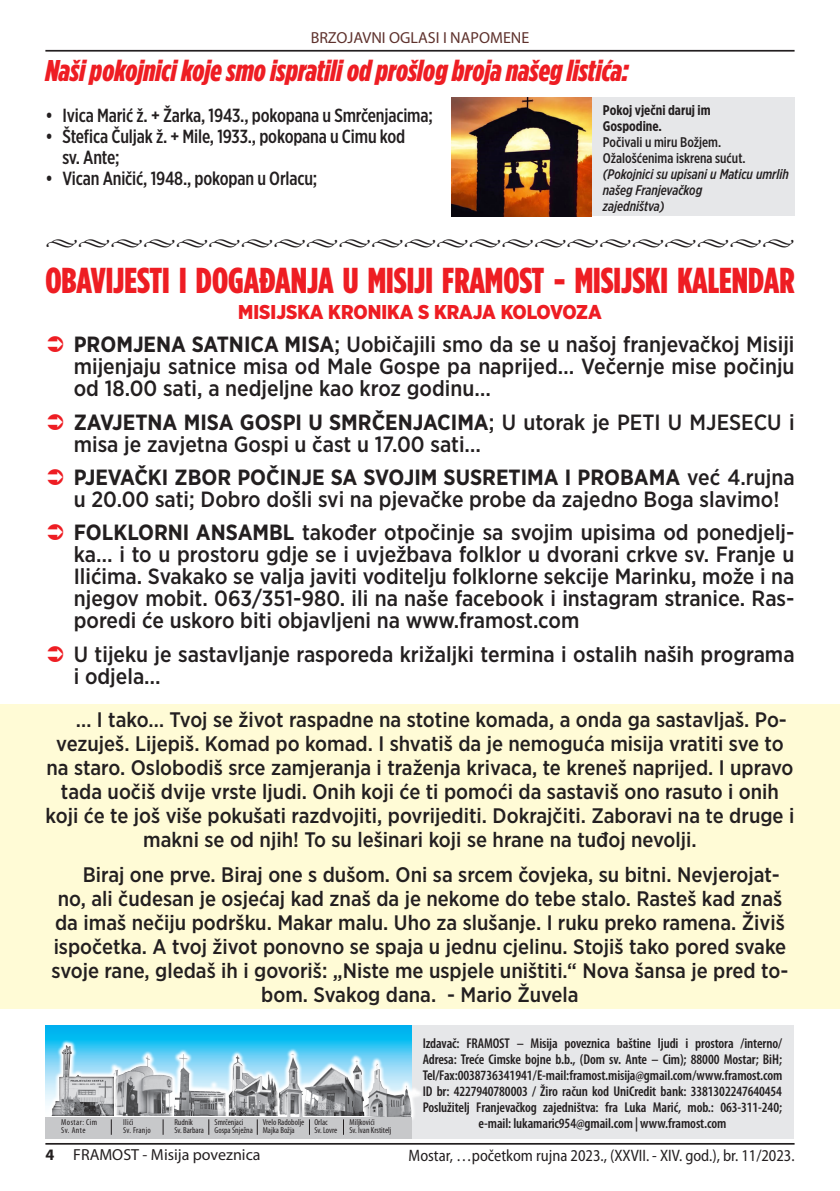
<style>
.page{position:relative;width:840px;height:1191px;background:#fff}
.page>*{position:absolute;margin:0;border:0;box-sizing:border-box;transform-origin:0 0}
.t1{font:900 36px "Gotham Condensed";color:#ee1d23}
.t2{font:italic 900 30px "Gotham Condensed";color:#ee1d23}
.t3{font:500 22px/22px "Gotham Narrow";color:#231f20}
.t4{font:500 21px "Gotham Narrow";color:#231f20}
.t5{font:20.4px "Minion Pro";color:#231f20}
.t6{font:900 20px "Gotham Narrow";color:#ee1d23}
.t7{font:500 19px/21px "Gotham X Narrow";letter-spacing:-.01em;color:#231f20}
.t8{font:semi-condensed 16.6px "Myriad Pro";color:#231f20;scale:.95 1}
.t9{font:16px "Myriad Pro";color:#231f20}
.t10{font:16px "Myriad Pro";color:#5f322d}
.t11{font:600 condensed 14.2px/16px "Myriad Pro";letter-spacing:-.005em;color:#231f20;text-align:center}
.t12{font:italic 500 14px/16px "Gotham X Narrow";color:#231f20}
.t13{font:500 14px/16px "Gotham X Narrow";color:#231f20}
.t14{font:700 14px/16px "Gotham X Narrow";color:#231f20}
.t15{font:condensed 8.6px/7.8px "Myriad Pro";color:#231f20}
.t16{font:condensed 8.6px/7.8px "Myriad Pro";letter-spacing:.05em;color:#231f20}
.t17{font:condensed 8.6px/7.8px "Myriad Pro";letter-spacing:.03em;color:#231f20}
.s1{font-weight:700}
</style>
<div class="page">
<hr style="left:45px;top:50px;width:749px;height:2px;background:#231f20">
<hr style="left:45px;top:1143px;width:749px;height:1px;background:#231f20">
<div style="left:411px;top:1025px;width:382px;height:114px;background:#e6e7e9"></div>
<svg style="left:45px;top:1025px;width:366px;height:81px;background:#12bbf1"></svg>
<svg style="left:118px;top:1050px;width:51px;height:4px"></svg>
<img style="left:118px;top:1054px;width:51px;height:62px">
<svg style="left:46px;top:1039px;width:72px;height:77px"></svg>
<svg style="left:50px;top:1040px;width:64px;height:76px;background:#97becd"></svg>
<svg style="left:169px;top:1049px;width:62px;height:67px"></svg>
<svg style="left:369px;top:1057px;width:52px;height:39px"></svg>
<img style="left:369px;top:1061px;width:49px;height:62px">
<svg style="left:207px;top:1050px;width:67px;height:66px"></svg>
<img style="left:209px;top:1053px;width:61px;height:62px">
<svg style="left:309px;top:1054px;width:60px;height:63px"></svg>
<img style="left:309px;top:1055px;width:57px;height:60px">
<svg style="left:274px;top:1048px;width:33px;height:3px"></svg>
<img style="left:270px;top:1051px;width:39px;height:66px">
<div style="left:45px;top:1117px;width:366px;height:22px;background:#c7c8ca"></div>
<svg style="left:111px;top:1119px;width:1px;height:15px"></svg>
<svg style="left:163px;top:1119px;width:1px;height:15px"></svg>
<svg style="left:208px;top:1119px;width:1px;height:15px"></svg>
<svg style="left:257px;top:1119px;width:1px;height:15px"></svg>
<svg style="left:309px;top:1119px;width:1px;height:15px"></svg>
<svg style="left:343px;top:1119px;width:1px;height:15px"></svg>
<div style="left:0;top:704px;width:839px;height:304px;background:#fffbd6"></div>
<div style="left:591px;top:98px;width:203px;height:118px;background:#e6e7e9"></div>
<img style="left:451px;top:98px;width:140px;height:118px">
<p class="t10" style="left:310px;top:29px;width:220px">BRZOJAVNI OGLASI I NAPOMENE</p>
<h2 class="t2" style="left:45px;top:53px;width:584px">Naši pokojnici koje smo ispratili od prošlog broja našeg listića:</h2>
<p class="t7" style="left:45px;top:105px;width:389px">• Ivica Marić ž. + Žarka, 1943., pokopana u Smrčenjacima;</p>
<p class="t7" style="left:62px;top:126px;width:344px;text-indent:-17px">• Štefica Čuljak ž. + Mile, 1933., pokopana u Cimu kod sv. Ante;</p>
<p class="t7" style="left:45px;top:168px;width:273px">• Vican Aničić, 1948., pokopan u Orlacu;</p>
<p class="t14" style="left:602px;top:101px;width:109px">Pokoj vječni daruj im<br>Gospodine.</p>
<p class="t13" style="left:602px;top:133px;width:144px">Počivali u miru Božjem.<br>Ožalošćenima iskrena sućut.</p>
<p class="t12" style="left:602px;top:165px;width:187px">(Pokojnici su upisani u Maticu umrlih našeg Franjevačkog<br>zajedništva)</p>
<p class="t5" style="left:45px;top:228px;width:750px">•••••••••••••••••••••••</p>
<h1 class="t1" style="left:45px;top:259px;width:750px">OBAVIJESTI I DOGAĐANJA U MISIJI FRAMOST - MISIJSKI KALENDAR</h1>
<p class="t6" style="left:238px;top:298px;width:365px">MISIJSKA KRONIKA S KRAJA KOLOVOZA</p>
<p class="t3" style="left:74px;top:333px;width:722px;text-align:justify"><span class="s1">PROMJENA SATNICA MISA</span>; Uobičajili smo da se u našoj franjevačkoj Misiji mijenjaju satnice misa od Male Gospe pa naprijed… Večernje mise počinju od 18.00 sati, a nedjeljne kao kroz godinu…</p>
<p class="t3" style="left:74px;top:410px;width:722px"><span class="s1">ZAVJETNA MISA GOSPI U SMRČENJACIMA</span>; U utorak je PETI U MJESECU i misa je zavjetna Gospi u čast u 17.00 sati…</p>
<p class="t3" style="left:74px;top:466px;width:722px"><span class="s1">PJEVAČKI ZBOR POČINJE SA SVOJIM SUSRETIMA I PROBAMA</span> već 4.rujna u 20.00 sati; Dobro došli svi na pjevačke probe da zajedno Boga slavimo!</p>
<p class="t3" style="left:74px;top:521px;width:722px;text-align:justify"><span class="s1">FOLKLORNI ANSAMBL</span> također otpočinje sa svojim upisima od ponedjelj&shy;ka… i to u prostoru gdje se i uvježbava folklor u dvorani crkve sv. Franje u Ilićima. Svakako se valja javiti voditelju folklorne sekcije Marinku, može i na njegov mobit. 063/351-980. ili na naše facebook i instagram stranice. Ras&shy;poredi će uskoro biti objavljeni na www.framost.com</p>
<p class="t3" style="left:74px;top:642px;width:722px">U tijeku je sastavljanje rasporeda križaljki termina i ostalih naših programa i odjela…</p>
<p class="t4" style="left:76px;top:706px;width:712px">… I tako… Tvoj se život raspadne na stotine komada, a onda ga sastavljaš. Po-</p>
<p class="t4" style="left:56px;top:730px;width:728px">vezuješ. Lijepiš. Komad po komad. I shvatiš da je nemoguća misija vratiti sve to</p>
<p class="t4" style="left:46px;top:754px;width:748px">na staro. Oslobodiš srce zamjeranja i traženja krivaca, te kreneš naprijed. I upravo</p>
<p class="t4" style="left:61px;top:778px;width:719px">tada uočiš dvije vrste ljudi. Onih koji će ti pomoći da sastaviš ono rasuto i onih</p>
<p class="t4" style="left:46px;top:802px;width:749px">koji će te još više pokušati razdvojiti, povrijediti. Dokrajčiti. Zaboravi na te druge i</p>
<p class="t4" style="left:143px;top:826px;width:554px">makni se od njih! To su lešinari koji se hrane na tuđoj nevolji.</p>
<p class="t4" style="left:83px;top:861px;width:698px">Biraj one prve. Biraj one s dušom. Oni sa srcem čovjeka, su bitni. Nevjerojat-</p>
<p class="t4" style="left:58px;top:885px;width:725px">no, ali čudesan je osjećaj kad znaš da je nekome do tebe stalo. Rasteš kad znaš</p>
<p class="t4" style="left:55px;top:909px;width:730px">da imaš nečiju podršku. Makar malu. Uho za slušanje. I ruku preko ramena. Živiš</p>
<p class="t4" style="left:54px;top:933px;width:733px">ispočetka. A tvoj život ponovno se spaja u jednu cjelinu. Stojiš tako pored svake</p>
<p class="t4" style="left:52px;top:957px;width:737px">svoje rane, gledaš ih i govoriš: „Niste me uspjele uništiti.“ Nova šansa je pred to-</p>
<p class="t4" style="left:261px;top:981px;width:318px">bom. Svakog dana. - Mario Žuvela</p>
<p class="t16" style="left:61px;top:1118px;width:38px">Mostar: Cim<br>Sv. Ante</p>
<p class="t17" style="left:123px;top:1118px;width:29px">Ilići<br>Sv. Franjo</p>
<p class="t15" style="left:174px;top:1118px;width:31px">Rudnik<br>Sv. Barbara</p>
<p class="t15" style="left:214px;top:1118px;width:40px">Smrčenjaci<br>Gospa Snježna</p>
<p class="t15" style="left:262px;top:1118px;width:43px">Vrelo Radobolje<br>Majka Božja</p>
<p class="t15" style="left:314px;top:1118px;width:24px">Orlac<br>Sv. Lovre</p>
<p class="t15" style="left:349px;top:1118px;width:43px">Miljkovići<br>Sv. Ivan Krstitelj</p>
<p class="t11" style="left:422px;top:1035px;width:361px">Izdavač: FRAMOST – Misija poveznica baštine ljudi i prostora /interno/ Adresa: Treće Cimske bojne b.b., (Dom sv. Ante – Cim); 88000 Mostar; BiH; Tel/Fax: 00387 36 341 941 / E-mail: framost.misija@gmail.com / www.framost.com ID br: 4227940780003 / Žiro račun kod UniCredit bank: 3381302247640454<br>Poslužitelj Franjevačkog zajedništva: fra Luka Marić, mob.: 063-311-240; e-mail: lukamaric954@gmail.com | www.framost.com</p>
<p class="t9" style="left:45px;top:1146px;width:216px"><span class="s1">4</span> FRAMOST - Misija poveznica</p>
<p class="t8" style="left:408px;top:1145px;width:407px">Mostar, …početkom rujna 2023., (XXVII. - XIV. god.), br. 11/2023.</p>
</div>
